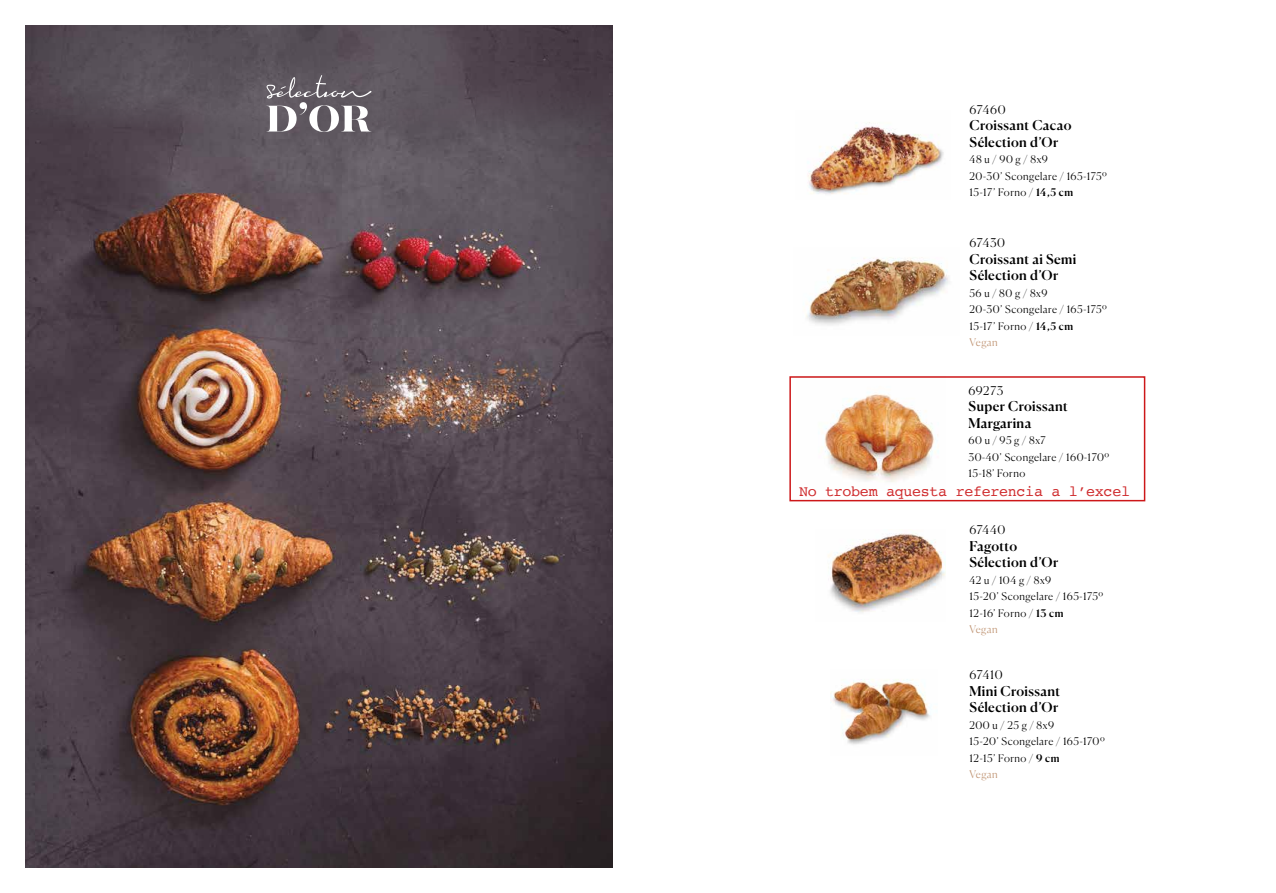
<style>
.page{position:relative;width:1276px;height:893px;background:#fff}
.page>*{position:absolute;margin:0;border:0;box-sizing:border-box;transform-origin:0 0}
.t1{font:15px "Courier";letter-spacing:-.02em;color:#d02d2f}
.t2{font:500 13.5px/16.5px "Canela";letter-spacing:.025em;color:#000}
.t3{font:300 12px "Canela";letter-spacing:.045em;color:#000}
.t4{font:300 10.5px/16.5px "Canela";letter-spacing:.05em;color:#000}
.s1{font-weight:500}
.s2{color:#c09473}
</style>
<div class="page">
<div style="left:789px;top:376px;width:356px;height:125px;border:2px solid #cd1719"></div>
<img style="left:26px;top:129px;width:586px;height:738px">
<img style="left:26px;top:26px;width:586px;height:103px">
<svg style="left:266px;top:75px;width:105px;height:57px"></svg>
<img style="left:808px;top:122px;width:136px;height:72px">
<img style="left:806px;top:257px;width:143px;height:68px">
<img style="left:831px;top:679px;width:99px;height:66px">
<img style="left:796px;top:376px;width:149px;height:106px">
<img style="left:828px;top:533px;width:118px;height:80px">
<p class="t3" style="left:969px;top:100px;width:38px">67460</p>
<p class="t2" style="left:969px;top:116px;width:103px">Croissant Cacao<br>Sélection d’Or</p>
<p class="t4" style="left:969px;top:150px;width:139px">48 u / 90 g / 8x9<br>20-30’ Scongelare / 165-175º<br>15-17’ Forno / <span class="s1">14,5 cm</span></p>
<p class="t3" style="left:969px;top:233px;width:37px">67430</p>
<p class="t2" style="left:969px;top:249px;width:108px">Croissant ai Semi<br>Sélection d’Or</p>
<p class="t4" style="left:969px;top:284px;width:139px">56 u / 80 g / 8x9<br>20-30’ Scongelare / 165-175º<br>15-17’ Forno / <span class="s1">14,5 cm<br></span><span class="s2">Vegan</span></p>
<p class="t3" style="left:968px;top:381px;width:36px">69273</p>
<p class="t2" style="left:968px;top:397px;width:101px">Super Croissant<br>Margarina</p>
<p class="t4" style="left:968px;top:431px;width:142px">60 u / 95 g / 8x7<br>30-40’ Scongelare / 160-170º<br>15-18’ Forno</p>
<h1 class="t1" style="left:799px;top:479px;width:332px">No trobem aquesta referencia a l’excel</h1>
<p class="t3" style="left:969px;top:520px;width:37px">67440</p>
<p class="t2" style="left:969px;top:537px;width:90px">Fagotto<br>Sélection d’Or</p>
<p class="t4" style="left:969px;top:571px;width:135px">42 u / 104 g / 8x9<br>15-20’ Scongelare / 165-175º<br>12-16’ Forno / <span class="s1">13 cm<br></span><span class="s2">Vegan</span></p>
<p class="t3" style="left:969px;top:665px;width:35px">67410</p>
<p class="t2" style="left:969px;top:682px;width:92px">Mini Croissant<br>Sélection d’Or</p>
<p class="t4" style="left:969px;top:716px;width:137px">200 u / 25 g / 8x9<br>15-20’ Scongelare / 165-170º<br>12-15’ Forno / <span class="s1">9 cm<br></span><span class="s2">Vegan</span></p>
</div>
